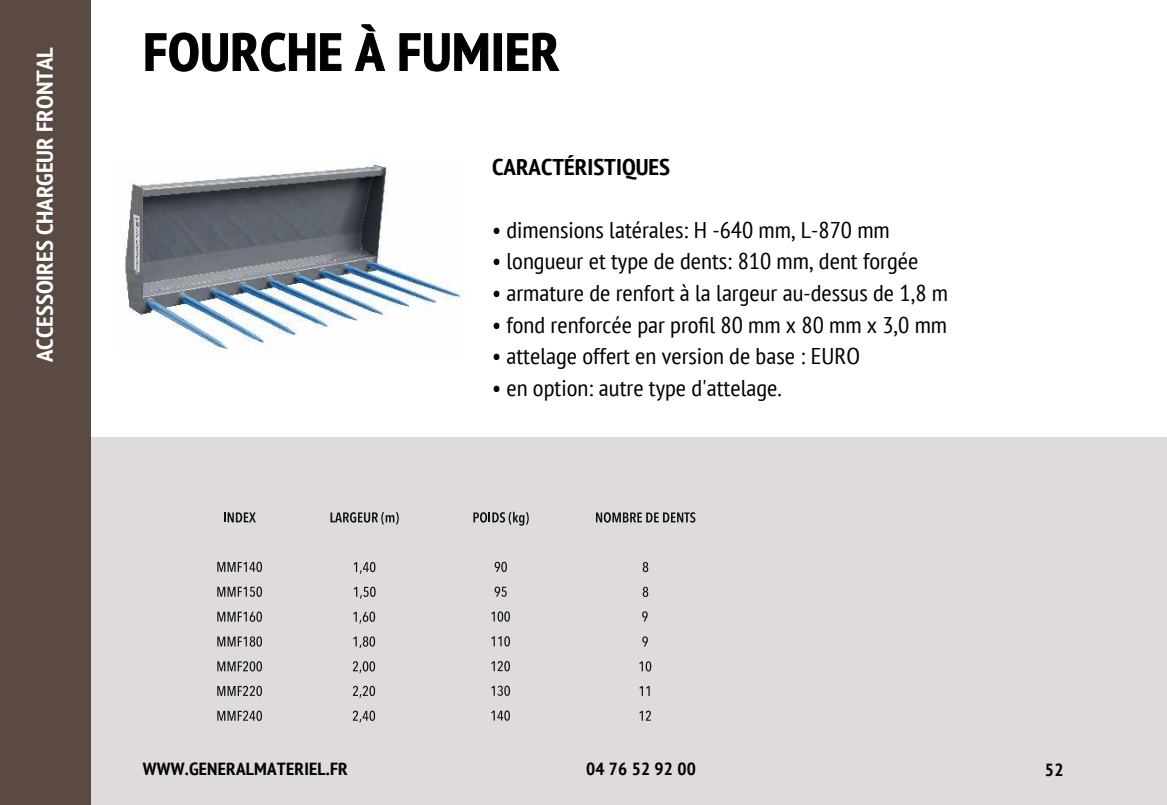
<style>
.page{position:relative;width:1167px;height:805px;background:#fff}
.page>*{position:absolute;margin:0;border:0;box-sizing:border-box;transform-origin:0 0}
.t1{font:700 condensed 52.5px "PT Sans";letter-spacing:.01em;color:#000;scale:1.09 1}
.t2{font:condensed 22.75px "PT Sans";color:#000;scale:1.09 1}
.t3{font:700 condensed 22.75px "PT Sans";color:#fff;scale:1.09 1}
.t4{font:700 condensed 22.75px "PT Sans";color:#000;scale:1.09 1}
.t5{font:700 condensed 17.5px "PT Sans";letter-spacing:.01em;color:#000;scale:1.09 1}
</style>
<div class="page">
<div style="left:0;top:437px;width:1166px;height:367px;background:#dedbda"></div>
<div style="left:0;top:0;width:90px;height:804px;background:#5b4a44"></div>
<svg style="left:224px;top:512px;width:32px;height:10px"></svg>
<svg style="left:330px;top:512px;width:68px;height:12px"></svg>
<svg style="left:473px;top:511px;width:55px;height:14px"></svg>
<svg style="left:596px;top:512px;width:99px;height:10px"></svg>
<svg style="left:217px;top:586px;width:45px;height:10px"></svg>
<svg style="left:353px;top:586px;width:22px;height:12px"></svg>
<svg style="left:494px;top:586px;width:12px;height:10px"></svg>
<svg style="left:642px;top:586px;width:6px;height:10px"></svg>
<svg style="left:217px;top:561px;width:45px;height:10px"></svg>
<svg style="left:353px;top:562px;width:22px;height:11px"></svg>
<svg style="left:494px;top:561px;width:13px;height:10px"></svg>
<svg style="left:642px;top:561px;width:6px;height:11px"></svg>
<svg style="left:217px;top:611px;width:45px;height:10px"></svg>
<svg style="left:353px;top:611px;width:22px;height:12px"></svg>
<svg style="left:491px;top:611px;width:19px;height:10px"></svg>
<svg style="left:642px;top:611px;width:5px;height:10px"></svg>
<svg style="left:217px;top:636px;width:45px;height:10px"></svg>
<svg style="left:217px;top:685px;width:45px;height:10px"></svg>
<svg style="left:353px;top:636px;width:22px;height:12px"></svg>
<svg style="left:353px;top:685px;width:22px;height:12px"></svg>
<svg style="left:491px;top:636px;width:19px;height:10px"></svg>
<svg style="left:491px;top:685px;width:19px;height:10px"></svg>
<svg style="left:642px;top:636px;width:5px;height:10px"></svg>
<svg style="left:639px;top:686px;width:10px;height:9px"></svg>
<svg style="left:639px;top:661px;width:12px;height:10px"></svg>
<svg style="left:639px;top:710px;width:11px;height:10px"></svg>
<svg style="left:217px;top:661px;width:45px;height:10px"></svg>
<svg style="left:217px;top:710px;width:45px;height:10px"></svg>
<svg style="left:353px;top:661px;width:22px;height:11px"></svg>
<svg style="left:353px;top:710px;width:22px;height:12px"></svg>
<svg style="left:491px;top:661px;width:19px;height:10px"></svg>
<svg style="left:491px;top:710px;width:19px;height:10px"></svg>
<img style="left:123px;top:159px;width:341px;height:194px">
<svg style="left:145px;top:32px;width:197px;height:40px"></svg>
<svg style="left:354px;top:24px;width:31px;height:47px"></svg>
<svg style="left:399px;top:33px;width:89px;height:39px"></svg>
<svg style="left:507px;top:32px;width:53px;height:39px"></svg>
<p class="t3" style="left:30px;top:362px;width:290px;rotate:-90deg">ACCESSOIRES CHARGEUR FRONTAL</p>
<h1 class="t1" style="left:143px;top:17px;width:383px">FOURCHE À FUMIER</h1>
<p class="t4" style="left:492px;top:152px;width:165px">CARACTÉRISTIQUES</p>
<p class="t2" style="left:492px;top:215px;width:366px">• dimensions latérales: H -640 mm, L-870 mm</p>
<p class="t2" style="left:492px;top:247px;width:392px">• longueur et type de dents: 810 mm, dent forgée</p>
<p class="t2" style="left:492px;top:278px;width:419px">• armature de renfort à la largeur au-dessus de 1,8 m</p>
<p class="t2" style="left:492px;top:310px;width:419px">• fond renforcée par profil 80 mm x 80 mm x 3,0 mm</p>
<p class="t2" style="left:492px;top:341px;width:339px">• attelage offert en version de base : EURO</p>
<p class="t2" style="left:492px;top:373px;width:267px">• en option: autre type d'attelage.</p>
<p class="t5" style="left:143px;top:756px;width:189px">WWW.GENERALMATERIEL.FR</p>
<p class="t5" style="left:586px;top:756px;width:102px">04 76 52 92 00</p>
<p class="t5" style="left:1044px;top:758px;width:18px">52</p>
</div>
